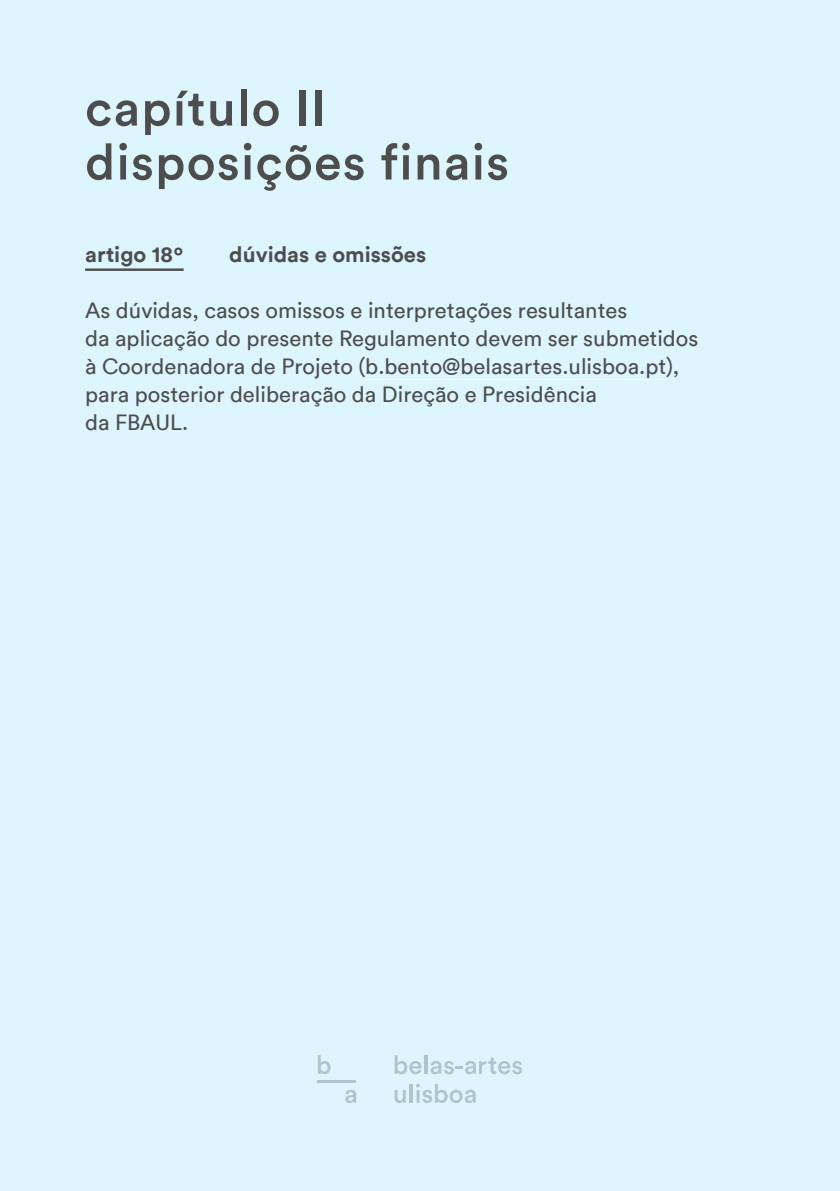
<style>
.page{position:relative;width:840px;height:1191px;background:#fff}
.page>*{position:absolute;margin:0;border:0;box-sizing:border-box;transform-origin:0 0}
.Body_1{font:500 50px "Circular TT";letter-spacing:.025em;color:#4d4d4d}
.List_Paragraph{font:22px/28px "Circular TT";color:#4d4d4d}
.t1{font:700 22px "Circular TT";color:#4d4d4d}
</style>
<div class="page">
<div style="left:0;top:0;width:839px;height:1191px;background:#ddf5ff"></div>
<hr style="left:85px;top:268px;width:98px;height:3px;background:#4d4d4d">
<hr style="left:365px;top:379px;width:301px;height:1px;background:#fff">
<svg style="left:394px;top:1090px;width:11px;height:13px"></svg>
<hr style="left:409px;top:1084px;width:3px;height:18px;background:#000">
<svg style="left:416px;top:1083px;width:59px;height:20px"></svg>
<svg style="left:394px;top:1055px;width:27px;height:19px"></svg>
<hr style="left:424px;top:1055px;width:3px;height:19px;background:#000">
<svg style="left:430px;top:1057px;width:92px;height:17px"></svg>
<hr style="left:317px;top:1080px;width:39px;height:3px;background:#000">
<svg style="left:318px;top:1055px;width:12px;height:19px"></svg>
<svg style="left:345px;top:1089px;width:11px;height:14px"></svg>
<p class="Body_1" style="left:85px;top:77px;width:242px">capítulo II</p>
<p class="Body_1" style="left:85px;top:131px;width:425px">disposições finais</p>
<p class="t1" style="left:85px;top:240px;width:100px">artigo 18º</p>
<p class="t1" style="left:229px;top:240px;width:198px">dúvidas e omissões</p>
<p class="List_Paragraph" style="left:85px;top:296px;width:543px">As dúvidas, casos omissos e interpretações resultantes</p>
<p class="List_Paragraph" style="left:85px;top:324px;width:614px">da aplicação do presente Regulamento devem ser submetidos</p>
<p class="List_Paragraph" style="left:85px;top:352px;width:595px">à Coordenadora de Projeto (b.bento@belasartes.ulisboa.pt),</p>
<p class="List_Paragraph" style="left:85px;top:380px;width:513px">para posterior deliberação da Direção e Presidência da FBAUL.</p>
</div>
